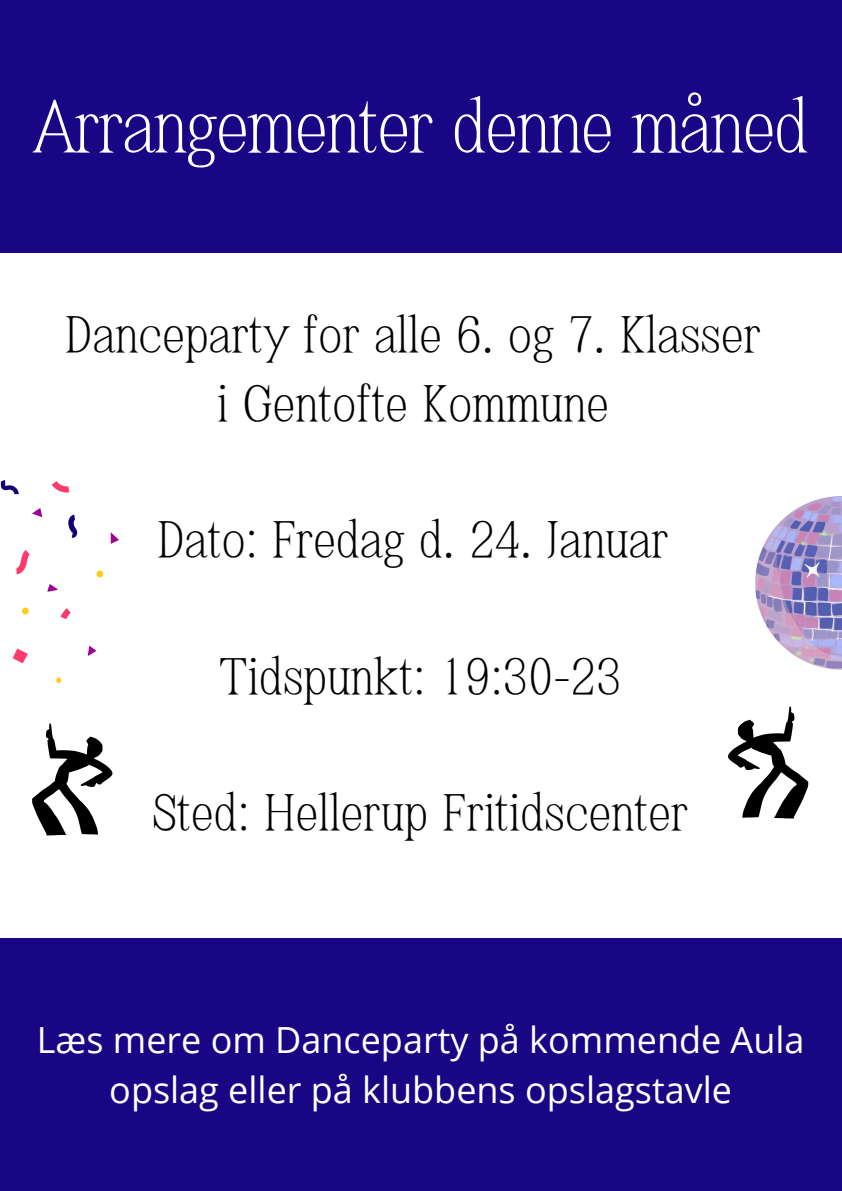
<style>
.page{position:relative;width:842px;height:1191px;background:#fff}
.page>*{position:absolute;margin:0;border:0;box-sizing:border-box;transform-origin:0 0}
.t1{font:71px "Canva Yoram Song Latin";color:#fff}
.t2{font:49px/68.2px "Canva Yoram Song Latin";letter-spacing:.02em;color:#000;text-align:center}
.t3{font:36px/50.2px "Open Sans";color:#fff;text-align:center}
</style>
<div class="page">
<div style="left:0;top:0;width:842px;height:253px;background:#180684"></div>
<div style="left:0;top:938px;width:842px;height:252px;background:#180684"></div>
<img style="left:755px;top:496px;width:87px;height:173px">
<svg style="left:68px;top:514px;width:9px;height:24px"></svg>
<svg style="left:1px;top:480px;width:18px;height:14px"></svg>
<svg style="left:56px;top:677px;width:6px;height:6px"></svg>
<svg style="left:96px;top:570px;width:8px;height:7px"></svg>
<svg style="left:22px;top:607px;width:7px;height:7px"></svg>
<svg style="left:16px;top:550px;width:14px;height:24px"></svg>
<svg style="left:52px;top:481px;width:17px;height:11px"></svg>
<svg style="left:61px;top:608px;width:10px;height:11px"></svg>
<svg style="left:13px;top:648px;width:15px;height:15px"></svg>
<svg style="left:47px;top:583px;width:11px;height:8px"></svg>
<svg style="left:32px;top:508px;width:10px;height:9px"></svg>
<svg style="left:88px;top:645px;width:9px;height:11px"></svg>
<svg style="left:111px;top:532px;width:8px;height:12px"></svg>
<svg style="left:728px;top:706px;width:80px;height:112px"></svg>
<svg style="left:32px;top:723px;width:80px;height:112px"></svg>
<h2 class="t1" style="left:34px;top:90px;width:776px">Arrangementer denne måned</h2>
<h1 class="t2" style="left:66px;top:300px;width:696px">Danceparty for alle 6. og 7. Klasser i Gentofte Kommune</h1>
<h2 class="t2" style="left:158px;top:505px;width:512px">Dato: Fredag d. 24. Januar</h2>
<h2 class="t2" style="left:219px;top:642px;width:403px">Tidspunkt: 19:30-23</h2>
<h2 class="t2" style="left:152px;top:778px;width:537px">Sted: Hellerup Fritidscenter</h2>
<p class="t3" style="left:37px;top:1013px;width:769px">Læs mere om Danceparty på kommende Aula opslag eller på klubbens opslagstavle</p>
</div>
